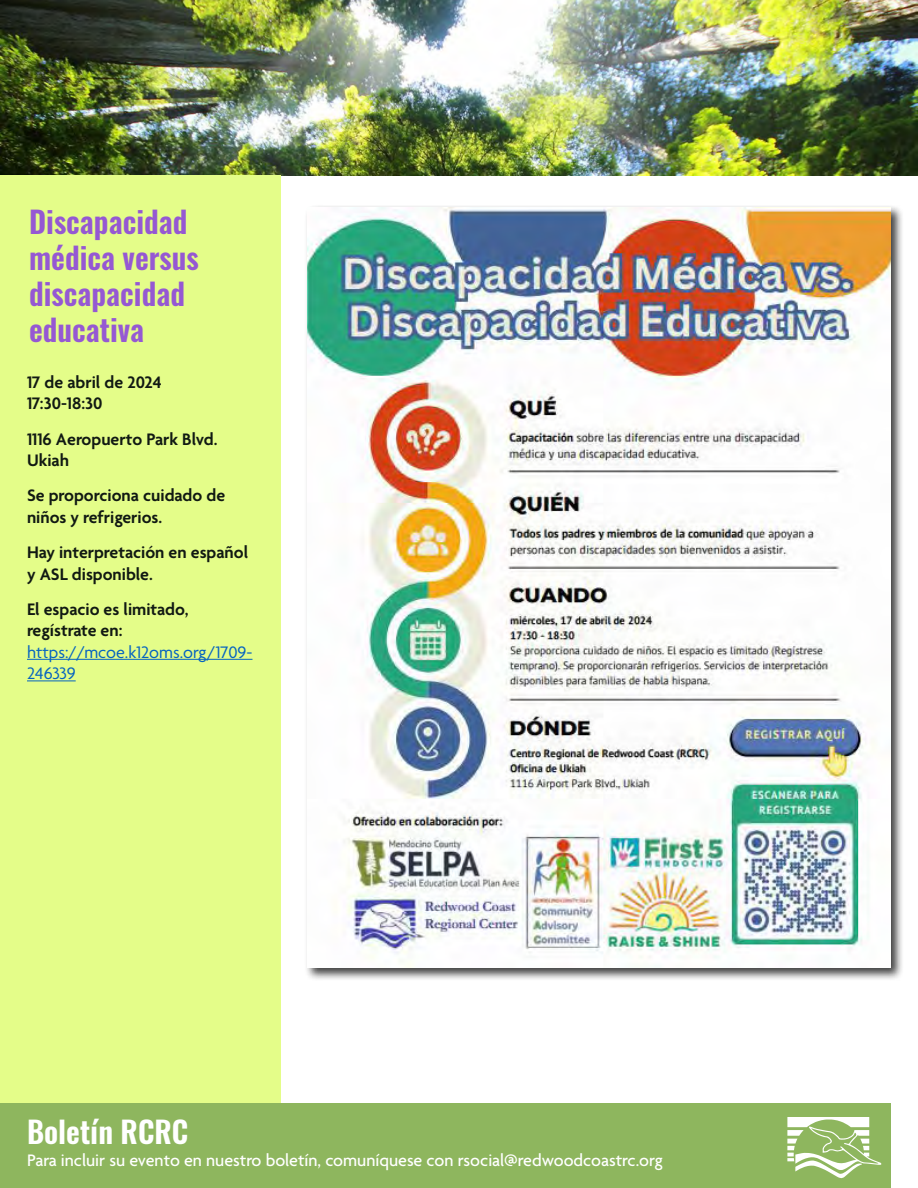
<style>
.page{position:relative;width:918px;height:1188px;background:#fff}
.page>*{position:absolute;margin:0;border:0;box-sizing:border-box;transform-origin:0 0}
.t1{font:600 30px/36px "Oswald";color:#9558d3}
.t2{font:600 30px "Oswald";color:#fff}
.t3{font:600 18px/21.6px "Agenda";color:#111913}
.t4{font:500 18px "Agenda";color:#fff}
.t5{font:18px/21.6px "Agenda";color:#0563c1}
</style>
<div class="page">
<img style="left:0;top:0;width:918px;height:176px">
<div style="left:0;top:176px;width:281px;height:1012px;background:#e4fd89"></div>
<div style="left:0;top:1104px;width:891px;height:84px;background:#8eb65e"></div>
<div style="left:305px;top:204px;width:599px;height:777px;background:#000;opacity:.75"></div>
<img style="left:308px;top:208px;width:583px;height:760px">
<hr style="left:27px;top:659px;width:225px;height:1px;background:#0563c1">
<hr style="left:27px;top:681px;width:49px;height:1px;background:#0563c1">
<svg style="left:787px;top:1117px;width:94px;height:61px"></svg>
<h1 class="t1" style="left:29px;top:204px;width:171px">Discapacidad médica versus discapacidad educativa</h1>
<p class="t3" style="left:27px;top:372px;width:136px">17 de abril de 2024<br>17:30-18:30</p>
<p class="t3" style="left:27px;top:429px;width:192px">1116 Aeropuerto Park Blvd.<br>Ukiah</p>
<p class="t3" style="left:27px;top:486px;width:200px">Se proporciona cuidado de niños y refrigerios.</p>
<p class="t3" style="left:27px;top:543px;width:223px">Hay interpretación en español y ASL disponible.</p>
<p class="t3" style="left:27px;top:599px;width:163px">El espacio es limitado, regístrate en:</p>
<p class="t5" style="left:27px;top:642px;width:227px">https://mcoe.k12oms.org/1709-<br>246339</p>
<h1 class="t2" style="left:27px;top:1111px;width:163px">Boletín RCRC</h1>
<p class="t4" style="left:27px;top:1150px;width:637px">Para incluir su evento en nuestro boletín, comuníquese con rsocial@redwoodcoastrc.org</p>
</div>
